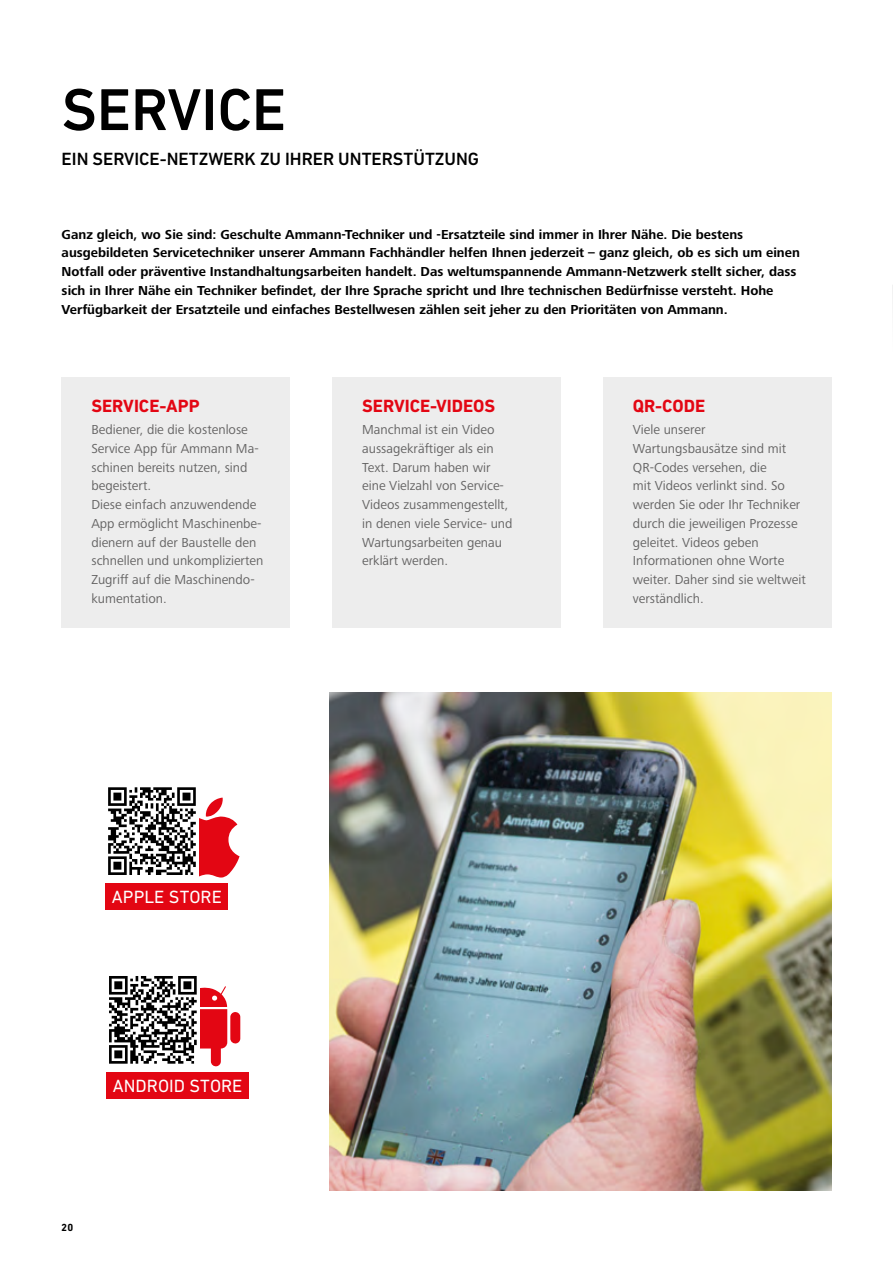
<style>
.page{position:relative;width:893px;height:1263px;background:#fff}
.page>*{position:absolute;margin:0;border:0;box-sizing:border-box;transform-origin:0 0}
.t1{font:500 60px "DIN Next LT Pro";color:#000}
.t2{font:500 18px "DIN Next LT Pro";color:#000}
.t3{font:700 18px "DIN Next LT Pro";color:#e30613}
.t4{font:18px "DIN Next LT Pro";color:#fff}
.t5{font:13.5px/18.8px "Frutiger Next LTW1 G";color:#646363}
.t6{font:700 13.5px/18.8px "Frutiger Next LTW1 G";color:#000}
.t7{font:700 10.5px "DIN Next LT Pro";color:#000}
</style>
<div class="page">
<div style="left:105px;top:883px;width:123px;height:26px;background:#e30613"></div>
<svg style="left:108px;top:787px;width:132px;height:91px"></svg>
<img style="left:330px;top:692px;width:501px;height:499px">
<div style="left:106px;top:1072px;width:143px;height:26px;background:#e30613"></div>
<svg style="left:109px;top:976px;width:131px;height:91px"></svg>
<div style="left:332px;top:377px;width:229px;height:251px;background:#ededed"></div>
<div style="left:603px;top:377px;width:228px;height:251px;background:#ededed"></div>
<div style="left:62px;top:377px;width:228px;height:251px;background:#ededed"></div>
<svg style="left:892px;top:285px;width:1px;height:19px"></svg>
<h1 class="t1" style="left:62px;top:75px;width:226px">SERVICE</h1>
<h2 class="t2" style="left:62px;top:148px;width:419px">EIN SERVICE-NETZWERK ZU IHRER UNTERSTÜTZUNG</h2>
<p class="t6" style="left:62px;top:225px;width:740px">Ganz gleich, wo Sie sind: Geschulte Ammann-Techniker und -Ersatzteile sind immer in Ihrer Nähe. Die bestens ausgebildeten Servicetechniker unserer Ammann Fachhändler helfen Ihnen jederzeit – ganz gleich, ob es sich um einen Notfall oder präventive Instandhaltungsarbeiten handelt. Das weltumspannende Ammann-Netzwerk stellt sicher, dass sich in Ihrer Nähe ein Techniker befindet, der Ihre Sprache spricht und Ihre technischen Bedürfnisse versteht. Hohe Verfügbarkeit der Ersatzteile und einfaches Bestellwesen zählen seit jeher zu den Prioritäten von Ammann.</p>
<h2 class="t3" style="left:91px;top:395px;width:110px">SERVICE-APP</h2>
<p class="t5" style="left:91px;top:421px;width:173px">Bediener, die die kostenlose<br>Service App für Ammann Ma&shy;schinen bereits nutzen, sind begeistert.<br>Diese einfach anzuwendende<br>App ermöglicht Maschinenbe&shy;dienern auf der Baustelle den schnellen und unkomplizierten<br>Zugriff auf die Maschinendo&shy;kumentation.</p>
<h2 class="t3" style="left:362px;top:395px;width:135px">SERVICE-VIDEOS</h2>
<p class="t5" style="left:362px;top:421px;width:152px">Manchmal ist ein Video aussagekräftiger als ein<br>Text. Darum haben wir eine Vielzahl von Service-<br>Videos zusammengestellt, in denen viele Service- und<br>Wartungsarbeiten genau erklärt werden.</p>
<h2 class="t4" style="left:112px;top:887px;width:111px">APPLE STORE</h2>
<h2 class="t4" style="left:113px;top:1075px;width:131px">ANDROID STORE</h2>
<p class="t7" style="left:62px;top:1221px;width:13px">20</p>
<h2 class="t3" style="left:633px;top:395px;width:74px">QR-CODE</h2>
<p class="t5" style="left:633px;top:421px;width:174px">Viele unserer<br>Wartungsbausätze sind mit<br>QR-Codes versehen, die<br>mit Videos verlinkt sind. So werden Sie oder Ihr Techniker durch die jeweiligen Prozesse geleitet. Videos geben<br>Informationen ohne Worte weiter. Daher sind sie weltweit verständlich.</p>
</div>
